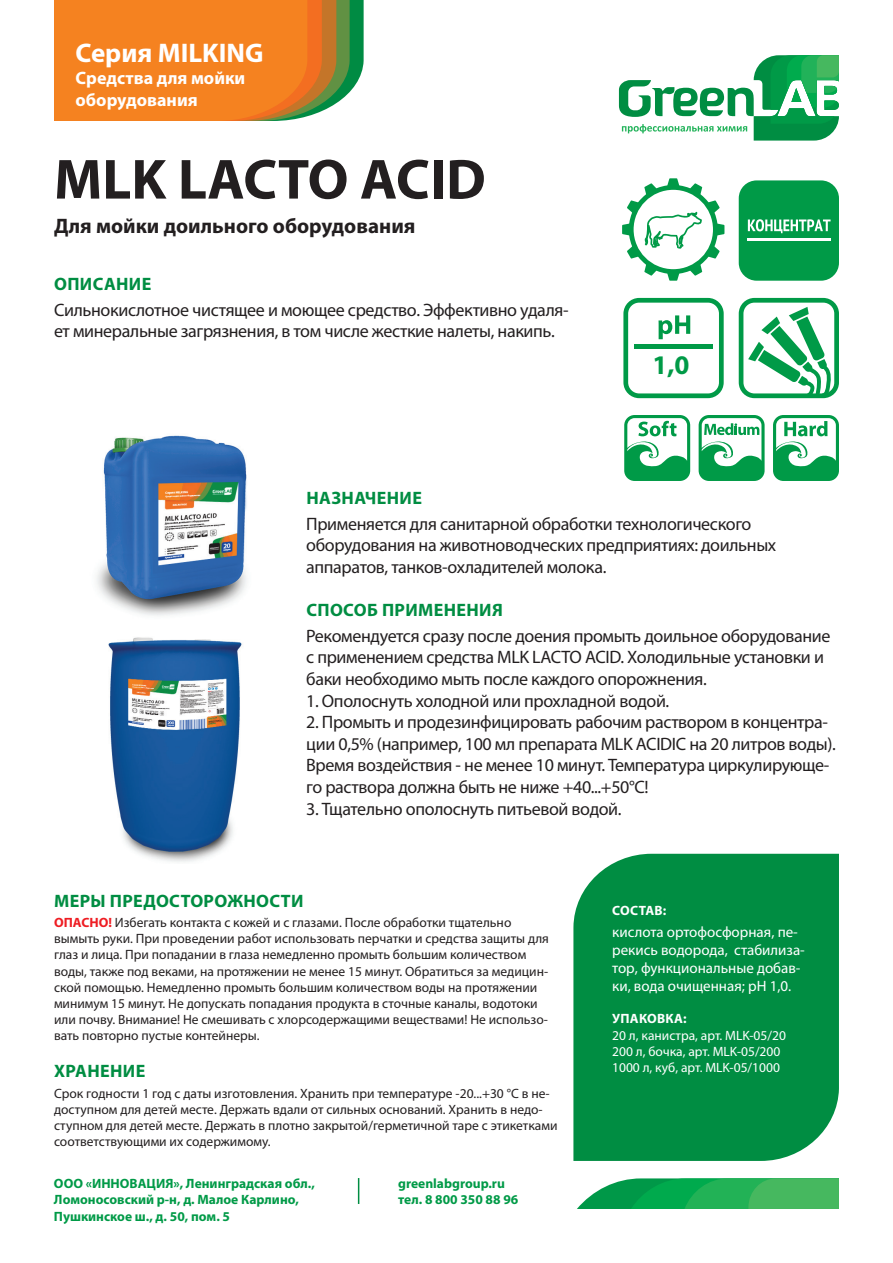
<style>
.page{position:relative;width:893px;height:1263px;background:#fff}
.page>*{position:absolute;margin:0;border:0;box-sizing:border-box;transform-origin:0 0}
.t1{font:700 57px "Myriad Pro";color:#231f20}
.t2{font:700 27px "Myriad Pro";color:#fff}
.t3{font:700 27px "Myriad Pro";color:#009a47}
.t4{font:700 21px "Myriad Pro";color:#231f20}
.t5{font:18px/21.6px "Myriad Pro";letter-spacing:-.02em;color:#231f20}
.t6{font:700 18px "Myriad Pro";letter-spacing:.02em;color:#008d42}
.t7{font:700 18px/21.6px "Myriad Pro";color:#fff}
.t8{font:15px/18px "Myriad Pro";color:#fff}
.t9{font:13.5px/16.2px "Myriad Pro";color:#231f20}
.t10{font:700 13.5px/16.2px "Myriad Pro";color:#009a47}
.t11{font:13.5px/16.2px "Myriad Pro";color:#fff}
.t12{font:700 13.5px "Myriad Pro";letter-spacing:.02em;color:#fff}
.s1{font-weight:700;color:#ee1d23}
</style>
<div class="page">
<svg style="left:54px;top:0;width:310px;height:121px;background:#e1852b"></svg>
<svg style="left:619px;top:55px;width:220px;height:86px"></svg>
<div style="left:573px;top:854px;width:266px;height:307px;background:#008d42"></div>
<svg style="left:358px;top:1178px;width:1px;height:26px"></svg>
<img style="left:96px;top:435px;width:151px;height:181px">
<svg style="left:577px;top:1178px;width:262px;height:31px;background:#32b362"></svg>
<svg style="left:622px;top:178px;width:102px;height:103px"></svg>
<svg style="left:623px;top:298px;width:101px;height:100px"></svg>
<svg style="left:773px;top:415px;width:66px;height:66px"></svg>
<svg style="left:624px;top:415px;width:66px;height:66px"></svg>
<svg style="left:699px;top:415px;width:66px;height:66px"></svg>
<svg style="left:739px;top:298px;width:100px;height:100px"></svg>
<div style="left:739px;top:180px;width:100px;height:101px;background:#009a47;border-radius:18px"></div>
<svg style="left:748px;top:219px;width:83px;height:14px"></svg>
<hr style="left:747px;top:238px;width:83px;height:3px;background:#fff">
<img style="left:108px;top:637px;width:134px;height:225px">
<h2 class="t2" style="left:76px;top:38px;width:190px">Серия MILKING</h2>
<h3 class="t7" style="left:76px;top:67px;width:171px">Средства для мойки оборудования</h3>
<h1 class="t1" style="left:54px;top:147px;width:433px">MLK LACTO ACID</h1>
<h3 class="t4" style="left:54px;top:214px;width:363px">Для мойки доильного оборудования</h3>
<h3 class="t6" style="left:54px;top:273px;width:99px">ОПИСАНИЕ</h3>
<h3 class="t5" style="left:54px;top:299px;width:516px">Сильнокислотное чистящее и моющее средство. Эффективно удаля&shy;ет минеральные загрязнения, в том числе жесткие налеты, накипь.</h3>
<h2 class="t3" style="left:652px;top:349px;width:38px">1,0</h2>
<h3 class="t6" style="left:306px;top:487px;width:117px">НАЗНАЧЕНИЕ</h3>
<h3 class="t5" style="left:306px;top:513px;width:471px">Применяется для санитарной обработки технологического оборудования на животноводческих предприятиях: доильных аппаратов, танков-охладителей молока.</h3>
<h3 class="t6" style="left:306px;top:600px;width:198px">СПОСОБ ПРИМЕНЕНИЯ</h3>
<h3 class="t5" style="left:306px;top:625px;width:526px">Рекомендуется сразу после доения промыть доильное оборудование с применением средства MLK LACTO ACID. Холодильные установки и баки необходимо мыть после каждого опорожнения.</h3>
<h3 class="t5" style="left:306px;top:690px;width:365px">1. Ополоснуть холодной или прохладной водой.</h3>
<p class="t5" style="left:306px;top:712px;width:531px">2. Промыть и продезинфицировать рабочим раствором в концентра&shy;ции 0,5% (например, 100 мл препарата MLK ACIDIC на 20 литров воды).<br>Время воздействия - не менее 10 минут. Температура циркулирующе&shy;го раствора должна быть не ниже +40...+50°С!</p>
<h3 class="t5" style="left:306px;top:798px;width:317px">3. Тщательно ополоснуть питьевой водой.</h3>
<h3 class="t6" style="left:54px;top:890px;width:251px">МЕРЫ ПРЕДОСТОРОЖНОСТИ</h3>
<p class="t9" style="left:54px;top:915px;width:496px"><span class="s1">ОПАСНО!</span> Избегать контакта с кожей и с глазами. После обработки тщательно вымыть руки. При проведении работ использовать перчатки и средства защиты для глаз и лица. При попадании в глаза немедленно промыть большим количеством воды, также под веками, на протяжении не менее 15 минут. Обратиться за медицин&shy;ской помощью. Немедленно промыть большим количеством воды на протяжении минимум 15 минут. Не допускать попадания продукта в сточные каналы, водотоки или почву. Внимание! Не смешивать с хлорсодержащими веществами! Не использо&shy;вать повторно пустые контейнеры.</p>
<h3 class="t6" style="left:54px;top:1061px;width:93px">ХРАНЕНИЕ</h3>
<p class="t9" style="left:54px;top:1085px;width:505px">Срок годности 1 год с даты изготовления. Хранить при температуре -20...+30 °С в не&shy;доступном для детей месте. Держать вдали от сильных оснований. Хранить в недо&shy;ступном для детей месте. Держать в плотно закрытой/герметичной таре с этикетками соответствующими их содержимому.</p>
<p class="t10" style="left:54px;top:1176px;width:262px">ООО «ИННОВАЦИЯ», Ленинградская обл.,<br>Ломоносовский р-н, д. Малое Карлино,<br>Пушкинское ш., д. 50, пом. 5</p>
<p class="t10" style="left:398px;top:1176px;width:122px">greenlabgroup.ru тел. 8 800 350 88 96</p>
<p class="t12" style="left:612px;top:902px;width:56px">СОСТАВ:</p>
<p class="t8" style="left:612px;top:923px;width:194px">кислота ортофосфорная, пе&shy;рекись водорода, стабилиза&shy;тор, функциональные добав&shy;ки, вода очищенная; рН 1,0.</p>
<p class="t12" style="left:612px;top:1011px;width:76px">УПАКОВКА:</p>
<p class="t11" style="left:612px;top:1027px;width:175px">20 л, канистра, арт. MLK-05/20<br>200 л, бочка, арт. MLK-05/200<br>1000 л, куб, арт. MLK-05/1000</p>
</div>
